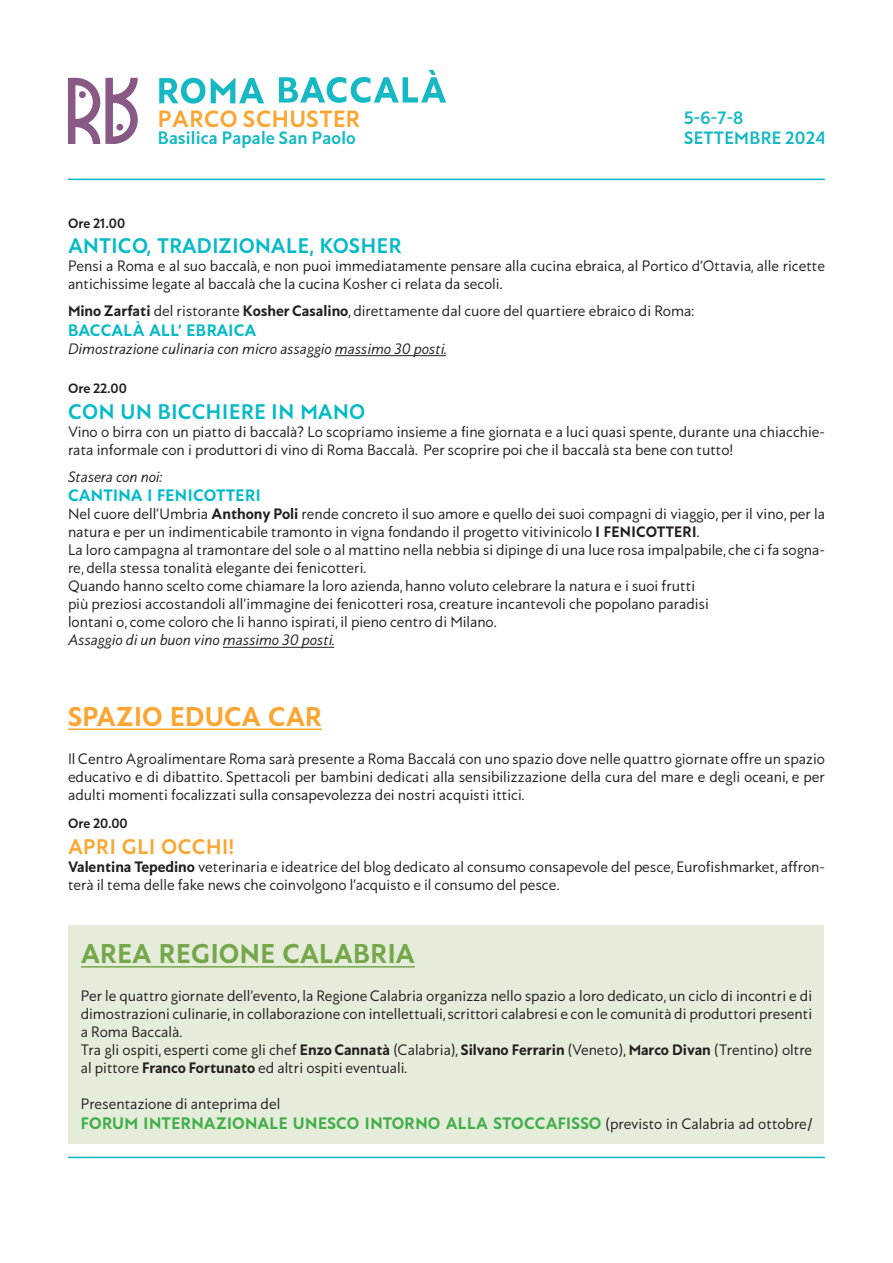
<style>
.page{position:relative;width:893px;height:1263px;background:#fff}
.page>*{position:absolute;margin:0;border:0;box-sizing:border-box;transform-origin:0 0}
.t1{font:27px "Astro 70";letter-spacing:.015em;color:#75a74a}
.t2{font:27px "Astro 70";color:#faa633}
.t3{font:23.4px "Astro 65";letter-spacing:.02em;color:#faa634}
.t4{font:21px "Astro 65";letter-spacing:.015em;color:#05bac7}
.t5{font:21px "Astro 65";letter-spacing:.025em;color:#faa633}
.t6{font:17.7px/19.8px "Astro 65";letter-spacing:.01em;color:#16b9c3}
.t7{font:16.5px "Astro 70";letter-spacing:.015em;color:#40ae49}
.t8{font:16.5px "Astro 70";letter-spacing:.015em;color:#05bac7}
.t9{font:15px/18px "Astro 40";letter-spacing:-.005em;color:#231f20}
.t10{font:15px "Astro 40 s";letter-spacing:-.005em;color:#231f20}
.t11{font:13.5px "Astro 65";color:#231f20}
.s1{font-family:"Astro 70"}
.s2{font-family:"Astro 40";font-size:15px;color:#231f20}
</style>
<div class="page">
<hr style="left:68px;top:1157px;width:757px;height:1px;background:#03bac6">
<hr style="left:68px;top:179px;width:757px;height:1px;background:#03bac6">
<svg style="left:68px;top:78px;width:70px;height:66px"></svg>
<svg style="left:211px;top:78px;width:53px;height:25px"></svg>
<svg style="left:159px;top:78px;width:46px;height:26px"></svg>
<svg style="left:279px;top:70px;width:167px;height:33px"></svg>
<div style="left:69px;top:925px;width:755px;height:218px;background:#e5ecda"></div>
<hr style="left:335px;top:355px;width:111px;height:1px;background:#231f20">
<hr style="left:223px;top:647px;width:111px;height:1px;background:#231f20">
<hr style="left:68px;top:728px;width:254px;height:2px;background:#faa633">
<hr style="left:81px;top:966px;width:110px;height:1px;background:#75a74a">
<hr style="left:191px;top:966px;width:70px;height:1px;background:#75a74a">
<hr style="left:261px;top:966px;width:154px;height:1px;background:#75a74a">
<h2 class="t3" style="left:158px;top:102px;width:204px">PARCO SCHUSTER</h2>
<p class="t6" style="left:158px;top:126px;width:199px">Basilica Papale San Paolo</p>
<p class="t6" style="left:684px;top:107px;width:143px">5-6-7-8<br>SETTEMBRE 2024</p>
<p class="t11" style="left:68px;top:213px;width:59px">Ore 21.00</p>
<h3 class="t4" style="left:68px;top:230px;width:335px">ANTICO, TRADIZIONALE, KOSHER</h3>
<p class="t9" style="left:68px;top:256px;width:758px">Pensi a Roma e al suo baccalà, e non puoi immediatamente pensare alla cucina ebraica, al Portico d’Ottavia, alle ricette antichissime legate al baccalà che la cucina Kosher ci relata da secoli.</p>
<p class="t9" style="left:68px;top:301px;width:628px"><span class="s1">Mino Zarfati</span> del ristorante <span class="s1">Kosher Casalino</span>, direttamente dal cuore del quartiere ebraico di Roma:</p>
<p class="t8" style="left:68px;top:317px;width:190px">BACCALÀ ALL’ EBRAICA</p>
<p class="t10" style="left:68px;top:338px;width:380px">Dimostrazione culinaria con micro assaggio massimo 30 posti.</p>
<p class="t11" style="left:68px;top:378px;width:60px">Ore 22.00</p>
<h3 class="t4" style="left:68px;top:395px;width:299px">CON UN BICCHIERE IN MANO</h3>
<p class="t9" style="left:68px;top:421px;width:758px">Vino o birra con un piatto di baccalà? Lo scopriamo insieme a fine giornata e a luci quasi spente, durante una chiacchie&shy;rata informale con i produttori di vino di Roma Baccalà. Per scoprire poi che il baccalà sta bene con tutto!</p>
<p class="t10" style="left:68px;top:465px;width:95px">Stasera con noi:</p>
<p class="t8" style="left:68px;top:483px;width:194px">CANTINA I FENICOTTERI</p>
<p class="t9" style="left:68px;top:504px;width:758px">Nel cuore dell’Umbria <span class="s1">Anthony Poli</span> rende concreto il suo amore e quello dei suoi compagni di viaggio, per il vino, per la natura e per un indimenticabile tramonto in vigna fondando il progetto vitivinicolo <span class="s1">I FENICOTTERI</span>.<br>La loro campagna al tramontare del sole o al mattino nella nebbia si dipinge di una luce rosa impalpabile, che ci fa sogna&shy;re, della stessa tonalità elegante dei fenicotteri.<br>Quando hanno scelto come chiamare la loro azienda, hanno voluto celebrare la natura e i suoi frutti<br>più preziosi accostandoli all’immagine dei fenicotteri rosa, creature incantevoli che popolano paradisi<br>lontani o, come coloro che li hanno ispirati, il pieno centro di Milano.</p>
<p class="t10" style="left:68px;top:629px;width:268px">Assaggio di un buon vino massimo 30 posti.</p>
<h1 class="t2" style="left:68px;top:696px;width:255px">SPAZIO EDUCA CAR</h1>
<p class="t9" style="left:68px;top:748px;width:758px;text-align:justify">Il Centro Agroalimentare Roma sarà presente a Roma Baccalá con uno spazio dove nelle quattro giornate offre un spazio educativo e di dibattito. Spettacoli per bambini dedicati alla sensibilizzazione della cura del mare e degli oceani, e per adulti momenti focalizzati sulla consapevolezza dei nostri acquisti ittici.</p>
<p class="t11" style="left:68px;top:813px;width:61px">Ore 20.00</p>
<h3 class="t5" style="left:68px;top:830px;width:168px">APRI GLI OCCHI!</h3>
<p class="t9" style="left:68px;top:856px;width:758px"><span class="s1">Valentina Tepedino</span> veterinaria e ideatrice del blog dedicato al consumo consapevole del pesce, Eurofishmarket, affron&shy;terà il tema delle fake news che coinvolgono l’acquisto e il consumo del pesce.</p>
<h1 class="t1" style="left:81px;top:933px;width:336px">AREA REGIONE CALABRIA</h1>
<p class="t9" style="left:81px;top:986px;width:733px">Per le quattro giornate dell’evento, la Regione Calabria organizza nello spazio a loro dedicato, un ciclo di incontri e di dimostrazioni culinarie, in collaborazione con intellettuali, scrittori calabresi e con le comunità di produttori presenti a Roma Baccalà.<br>Tra gli ospiti, esperti come gli chef <span class="s1">Enzo Cannatà</span> (Calabria), <span class="s1">Silvano Ferrarin</span> (Veneto), <span class="s1">Marco Divan</span> (Trentino) oltre al pittore <span class="s1">Franco Fortunato</span> ed altri ospiti eventuali.</p>
<p class="t9" style="left:81px;top:1094px;width:201px">Presentazione di anteprima del</p>
<p class="t7" style="left:81px;top:1111px;width:733px">FORUM INTERNAZIONALE UNESCO INTORNO ALLA STOCCAFISSO <span class="s2">(previsto in Calabria ad ottobre/</span></p>
</div>
